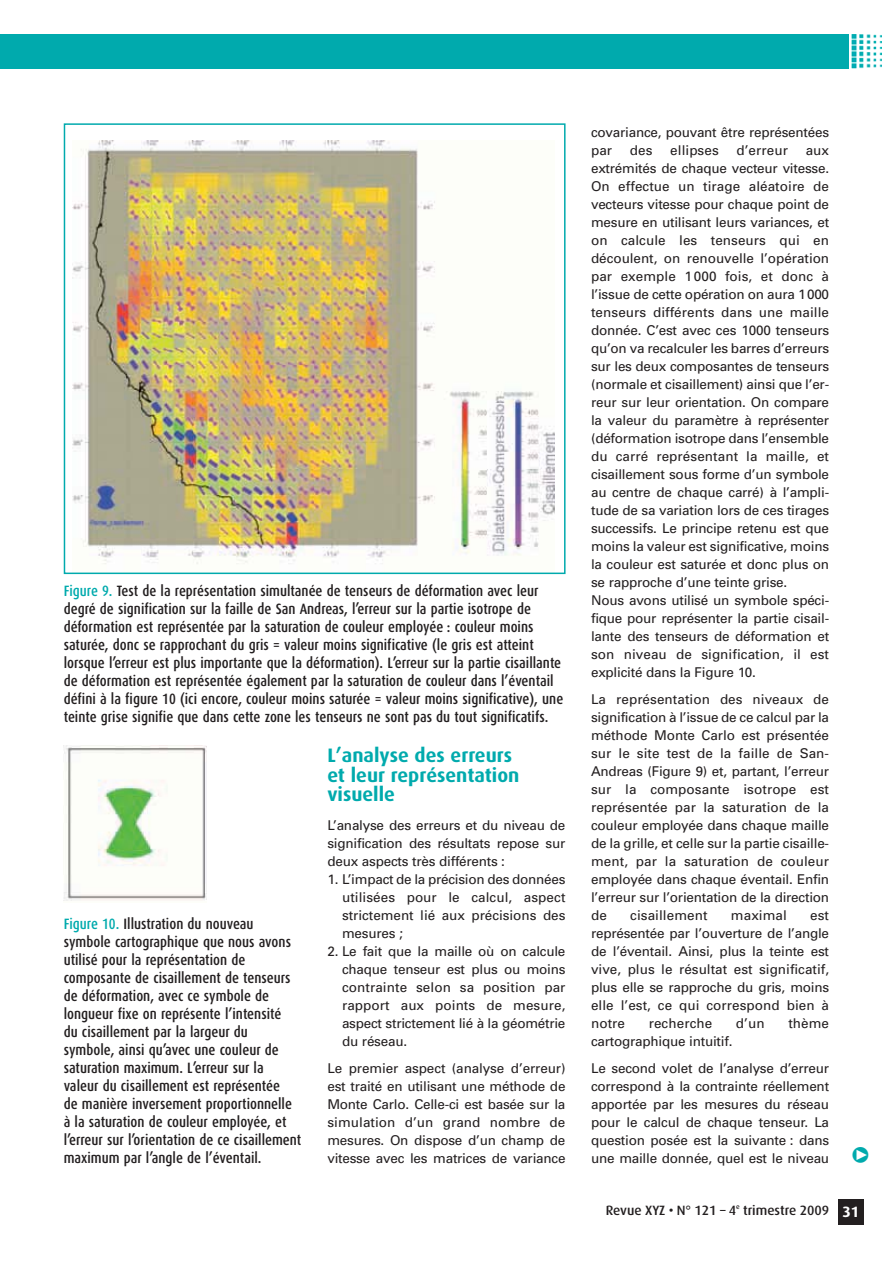
<style>
.page{position:relative;width:893px;height:1263px;background:#fff}
.page>*{position:absolute;margin:0;border:0;box-sizing:border-box;transform-origin:0 0}
.t1{font:700 19.5px/19.5px "Dax";color:#00aaad}
.t2{font:500 15px/18px "Dax Condensed";color:#231f20}
.t3{font:700 15px "Dax";color:#fff}
.t4{font:13.5px/18px "Univers";letter-spacing:-.015em;color:#231f20;text-align:justify}
.t5{font:13.5px "Univers";letter-spacing:.005em;color:#231f20}
.t6{font:500 13.5px "Dax";color:#231f20}
.t7{font:500 6.75px "Dax";color:#231f20}
.s1{color:#00aaad}
</style>
<div class="page">
<div style="left:0;top:34px;width:850px;height:34px;background:#00aaad"></div>
<img style="left:72px;top:140px;width:482px;height:424px">
<div style="left:64px;top:123px;width:501px;height:451px;border:2px solid #00aaad"></div>
<img style="left:64px;top:745px;width:142px;height:156px">
<img style="left:849px;top:34px;width:32px;height:35px">
<div style="left:838px;top:1199px;width:26px;height:26px;background:#231f20"></div>
<p class="t2" style="left:64px;top:583px;width:501px"><span class="s1">Figure 9.</span> Test de la représentation simultanée de tenseurs de déformation avec leur degré de signification sur la faille de San Andreas, l’erreur sur la partie isotrope de déformation est représentée par la saturation de couleur employée : couleur moins saturée, donc se rapprochant du gris = valeur moins significative (le gris est atteint lorsque l’erreur est plus importante que la déformation). L’erreur sur la partie cisaillante de déformation est représentée également par la saturation de couleur dans l’éventail défini à la figure 10 (ici encore, couleur moins saturée = valeur moins significative), une teinte grise signifie que dans cette zone les tenseurs ne sont pas du tout significatifs.</p>
<p class="t2" style="left:64px;top:916px;width:239px"><span class="s1">Figure 10.</span> Illustration du nouveau symbole cartographique que nous avons utilisé pour la représentation de composante de cisaillement de tenseurs de déformation, avec ce symbole de longueur fixe on représente l’intensité<br>du cisaillement par la largeur du symbole, ainsi qu’avec une couleur de saturation maximum. L’erreur sur la valeur du cisaillement est représentée<br>de manière inversement proportionnelle à la saturation de couleur employée, et l’erreur sur l’orientation de ce cisaillement maximum par l’angle de l’éventail.</p>
<h1 class="t1" style="left:327px;top:747px;width:194px">L’analyse des erreurs et leur représentation visuelle</h1>
<p class="t4" style="left:327px;top:817px;width:240px">L’analyse des erreurs et du niveau de signification des résultats repose sur deux aspects très différents :</p>
<p class="t4" style="left:342px;top:871px;width:225px;text-indent:-15px">1. L’impact de la précision des données utilisées pour le calcul, aspect strictement lié aux précisions des mesures ;</p>
<p class="t4" style="left:342px;top:943px;width:225px;text-indent:-15px">2. Le fait que la maille où on calcule chaque tenseur est plus ou moins contrainte selon sa position par rapport aux points de mesure, aspect strictement lié à la géométrie du réseau.</p>
<p class="t4" style="left:327px;top:1060px;width:240px">Le premier aspect (analyse d’erreur) est traité en utilisant une méthode de Monte Carlo. Celle-ci est basée sur la simulation d’un grand nombre de mesures. On dispose d’un champ de vitesse avec les matrices de variance</p>
<p class="t4" style="left:591px;top:124px;width:240px">covariance, pouvant être représentées par</p>
<p class="t4" style="left:630px;top:142px;width:24px">des</p>
<p class="t5" style="left:670px;top:145px;width:50px">ellipses</p>
<p class="t4" style="left:736px;top:142px;width:53px">d’erreur</p>
<p class="t4" style="left:591px;top:142px;width:240px;text-align:left;text-indent:215px">aux extrémités de chaque vecteur vitesse.<br>On effectue un tirage aléatoire de vecteurs vitesse pour chaque point de mesure en utilisant leurs variances, et on calcule les tenseurs qui en découlent, on renouvelle l’opération par exemple 1 000 fois, et donc à l’issue de cette opération on aura 1000 tenseurs différents dans une maille donnée. C’est avec ces 1000 tenseurs qu’on va recalculer les barres d’erreurs sur les deux composantes de tenseurs (normale et cisaillement) ainsi que l’er&shy;reur sur leur orientation. On compare la valeur du paramètre à représenter (déformation isotrope dans l’ensemble du carré représentant la maille, et cisaillement sous forme d’un symbole au centre de chaque carré) à l’ampli&shy;tude de sa variation lors de ces tirages successifs. Le principe retenu est que moins la valeur est significative, moins la couleur est saturée et donc plus on se rapproche d’une teinte grise.<br>Nous avons utilisé un symbole spéci&shy;fique pour représenter la partie cisail&shy;lante des tenseurs de déformation et son niveau de signification, il est explicité dans la Figure 10.</p>
<p class="t4" style="left:591px;top:691px;width:240px">La représentation des niveaux de signification à l’issue de ce calcul par la méthode Monte Carlo est présentée sur le site test de la faille de San-Andreas (Figure 9) et, partant, l’erreur sur la composante isotrope est représentée par la saturation de la couleur employée dans chaque maille de la grille, et celle sur la partie cisaille&shy;ment, par la saturation de couleur employée dans chaque éventail. Enfin l’erreur sur l’orientation de la direction de</p>
<p class="t5" style="left:630px;top:910px;width:79px">cisaillement</p>
<p class="t5" style="left:731px;top:910px;width:57px">maximal</p>
<p class="t4" style="left:591px;top:907px;width:240px;text-indent:219px">est représentée par l’ouverture de l’angle de l’éventail. Ainsi, plus la teinte est vive, plus le résultat est significatif, plus elle se rapproche du gris, moins elle l’est, ce qui correspond bien à notre</p>
<p class="t5" style="left:649px;top:1018px;width:65px">recherche</p>
<p class="t4" style="left:736px;top:1015px;width:30px">d’un</p>
<p class="t4" style="left:788px;top:1015px;width:42px">thème</p>
<p class="t4" style="left:591px;top:1029px;width:240px;line-height:27px">cartographique intuitif.<br>Le second volet de l’analyse d’erreur</p>
<p class="t4" style="left:591px;top:1078px;width:240px">correspond à la contrainte réellement apportée par les mesures du réseau pour le calcul de chaque tenseur. La question posée est la suivante : dans une maille donnée, quel est le niveau</p>
<p class="t7" style="left:736px;top:1203px;width:5px">e</p>
<p class="t6" style="left:743px;top:1204px;width:88px">trimestre 2009</p>
<p class="t6" style="left:606px;top:1204px;width:132px">Revue XYZ • N° 121 – 4</p>
<p class="t3" style="left:842px;top:1205px;width:18px">31</p>
</div>
